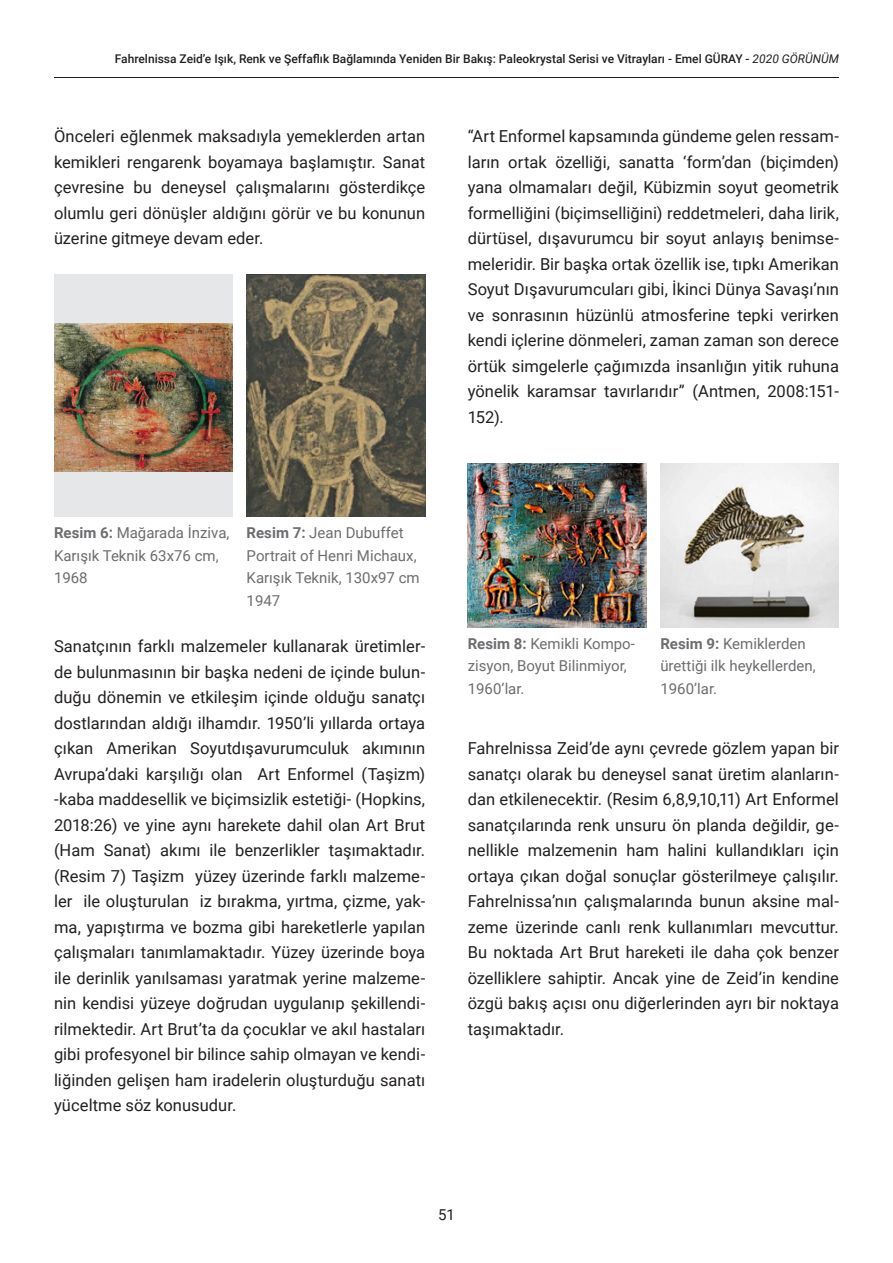
<style>
.page{position:relative;width:893px;height:1263px;background:#fff}
.page>*{position:absolute;margin:0;border:0;box-sizing:border-box;transform-origin:0 0}
.Metin{font:16.5px/25.5px "Roboto";letter-spacing:.005em;color:#231f20;text-align:justify}
.t1{font:15px/22.5px "Roboto";color:#6c6d70}
.t2{font:15px "Roboto";color:#231f20}
.t3{font:500 12px "Roboto";color:#231f20}
.s1{font-weight:400;font-style:italic}
.s2{font-weight:700}
</style>
<div class="page">
<hr style="left:54px;top:77px;width:785px;height:1px;background:#231f20">
<img style="left:247px;top:274px;width:178px;height:243px">
<div style="left:54px;top:274px;width:179px;height:243px;background:#e6e7e9"></div>
<img style="left:54px;top:323px;width:179px;height:148px">
<img style="left:468px;top:463px;width:178px;height:164px">
<img style="left:660px;top:463px;width:179px;height:164px">
<p class="t3" style="left:115px;top:50px;width:726px">Fahrelnissa Zeid’e Işık, Renk ve Şeffaflık Bağlamında Yeniden Bir Bakış: Paleokrystal Serisi ve Vitrayları - Emel GÜRAY - <span class="s1">2020 GÖRÜNÜM</span></p>
<p class="Metin" style="left:54px;top:123px;width:373px">Önceleri eğlenmek maksadıyla yemeklerden artan kemikleri rengarenk boyamaya başlamıştır. Sanat çevresine bu deneysel çalışmalarını gösterdikçe olumlu geri dönüşler aldığını görür ve bu konunun üzerine gitmeye devam eder.</p>
<p class="Metin" style="left:468px;top:123px;width:373px">“Art Enformel kapsamında gündeme gelen ressam&shy;ların ortak özelliği, sanatta ‘form’dan (biçimden) yana olmamaları değil, Kübizmin soyut geometrik formelliğini (biçimselliğini) reddetmeleri, daha lirik, dürtüsel, dışavurumcu bir soyut anlayış benimse&shy;meleridir. Bir başka ortak özellik ise, tıpkı Amerikan Soyut Dışavurumcuları gibi, İkinci Dünya Savaşı’nın ve sonrasının hüzünlü atmosferine tepki verirken kendi içlerine dönmeleri, zaman zaman son derece örtük simgelerle çağımızda insanlığın yitik ruhuna yönelik karamsar tavırlarıdır” (Antmen, 2008:151- 152).</p>
<p class="t1" style="left:54px;top:521px;width:177px"><span class="s2">Resim 6:</span> Mağarada İnziva,<br>Karışık Teknik 63x76 cm,<br>1968</p>
<p class="t1" style="left:247px;top:521px;width:175px"><span class="s2">Resim 7:</span> Jean Dubuffet<br>Portrait of Henri Michaux,<br>Karışık Teknik, 130x97 cm<br>1947</p>
<p class="Metin" style="left:54px;top:633px;width:373px">Sanatçının farklı malzemeler kullanarak üretimler&shy;de bulunmasının bir başka nedeni de içinde bulun&shy;duğu dönemin ve etkileşim içinde olduğu sanatçı dostlarından aldığı ilhamdır. 1950’li yıllarda ortaya çıkan Amerikan Soyutdışavurumculuk akımının Avrupa’daki karşılığı olan Art Enformel (Taşizm) -kaba maddesellik ve biçimsizlik estetiği- (Hopkins, 2018:26) ve yine aynı harekete dahil olan Art Brut (Ham Sanat) akımı ile benzerlikler taşımaktadır. (Resim 7) Taşizm yüzey üzerinde farklı malzeme&shy;ler ile oluşturulan iz bırakma, yırtma, çizme, yak&shy;ma, yapıştırma ve bozma gibi hareketlerle yapılan çalışmaları tanımlamaktadır. Yüzey üzerinde boya ile derinlik yanılsaması yaratmak yerine malzeme&shy;nin kendisi yüzeye doğrudan uygulanıp şekillendi&shy;rilmektedir. Art Brut’ta da çocuklar ve akıl hastaları gibi profesyonel bir bilince sahip olmayan ve kendi&shy;liğinden gelişen ham iradelerin oluşturduğu sanatı yüceltme söz konusudur.</p>
<p class="t1" style="left:468px;top:632px;width:169px"><span class="s2">Resim 8:</span> Kemikli Kompo&shy;zisyon, Boyut Bilinmiyor,<br>1960’lar.</p>
<p class="t1" style="left:660px;top:632px;width:157px"><span class="s2">Resim 9:</span> Kemiklerden ürettiği ilk heykellerden,<br>1960’lar.</p>
<p class="Metin" style="left:468px;top:735px;width:373px">Fahrelnissa Zeid’de aynı çevrede gözlem yapan bir sanatçı olarak bu deneysel sanat üretim alanların&shy;dan etkilenecektir. (Resim 6,8,9,10,11) Art Enformel sanatçılarında renk unsuru ön planda değildir, ge&shy;nellikle malzemenin ham halini kullandıkları için ortaya çıkan doğal sonuçlar gösterilmeye çalışılır.<br>Fahrelnissa’nın çalışmalarında bunun aksine mal&shy;zeme üzerinde canlı renk kullanımları mevcuttur.<br>Bu noktada Art Brut hareketi ile daha çok benzer özelliklere sahiptir. Ancak yine de Zeid’in kendine özgü bakış açısı onu diğerlerinden ayrı bir noktaya taşımaktadır.</p>
<p class="t2" style="left:438px;top:1204px;width:18px">51</p>
</div>
